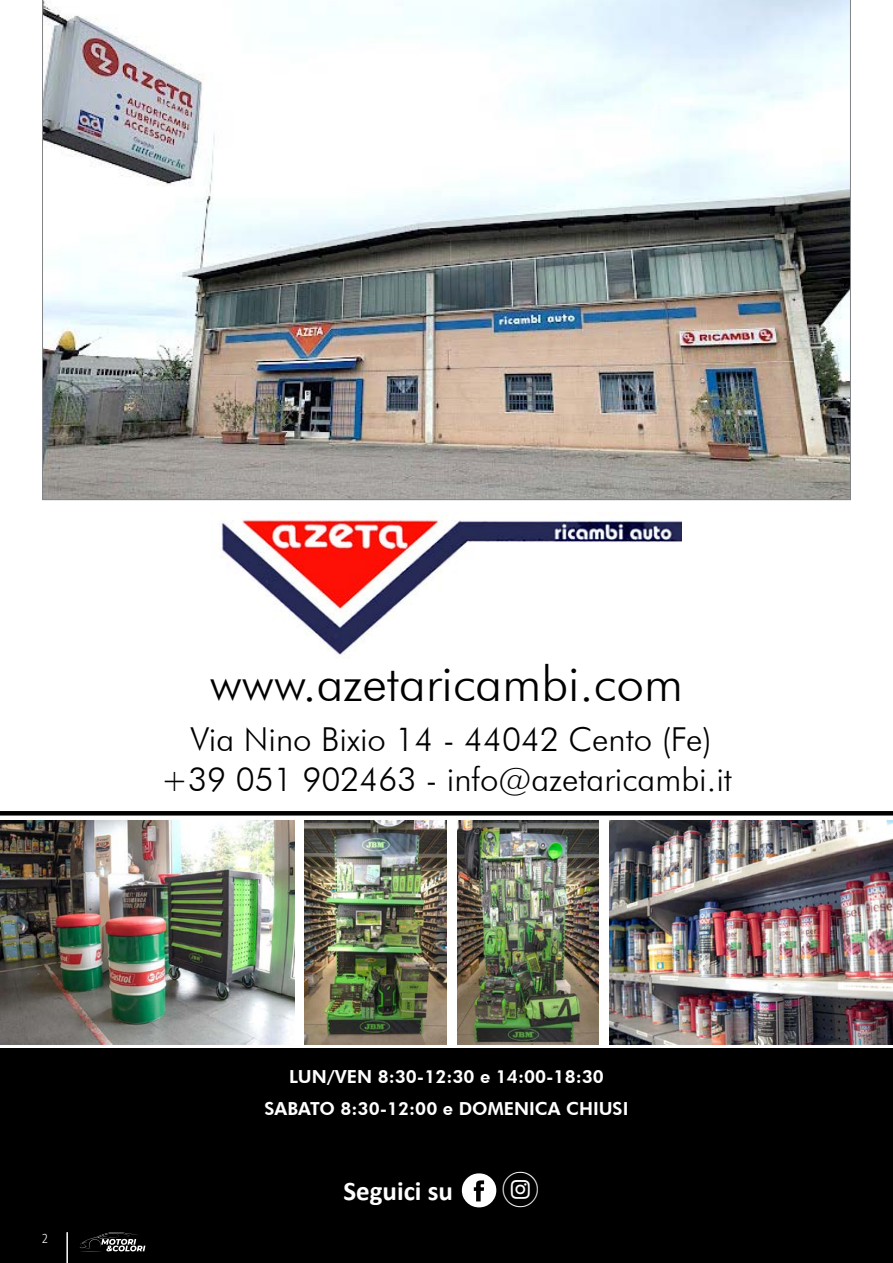
<style>
.page{position:relative;width:893px;height:1263px;background:#fff}
.page>*{position:absolute;margin:0;border:0;box-sizing:border-box;transform-origin:0 0}
.t1{font:61.8px "Social Circles";color:#fff}
.t2{font:300 49.5px "Futura BT";color:#000}
.t3{font:300 33px/39.6px "Futura BT";color:#000;text-align:center}
.t4{font:700 27px "Calibri";color:#fff}
.t5{font:800 18px/31.5px "Futura BT";color:#fff;text-align:center}
.t6{font:300 14.7px "Calibri";color:#fff;scale:.85 1}
</style>
<div class="page">
<img style="left:42px;top:0;width:809px;height:500px">
<div style="left:0;top:1048px;width:893px;height:215px;background:#000"></div>
<img style="left:0;top:821px;width:294px;height:223px">
<img style="left:305px;top:821px;width:141px;height:223px">
<img style="left:610px;top:821px;width:283px;height:223px">
<hr style="left:0;top:811px;width:893px;height:4px;background:#000">
<img style="left:215px;top:512px;width:466px;height:146px">
<img style="left:457px;top:821px;width:142px;height:223px">
<hr style="left:66px;top:1232px;width:2px;height:31px;background:#fff">
<svg style="left:80px;top:1232px;width:65px;height:19px"></svg>
<p class="t6" style="left:42px;top:1229px;width:9px">2</p>
<h2 class="t2" style="left:210px;top:653px;width:475px">www.azetaricambi.com</h2>
<p class="t3" style="left:161px;top:719px;width:573px">Via Nino Bixio 14 - 44042 Cento (Fe) +39 051 902463 - info@azetaricambi.it</p>
<p class="t5" style="left:265px;top:1061px;width:365px">LUN/VEN 8:30-12:30 e 14:00-18:30<br>SABATO 8:30-12:00 e DOMENICA CHIUSI</p>
<p class="t4" style="left:343px;top:1172px;width:111px">Seguici su</p>
<h1 class="t1" style="left:457px;top:1154px;width:84px">f<sup>l</sup></h1>
</div>
